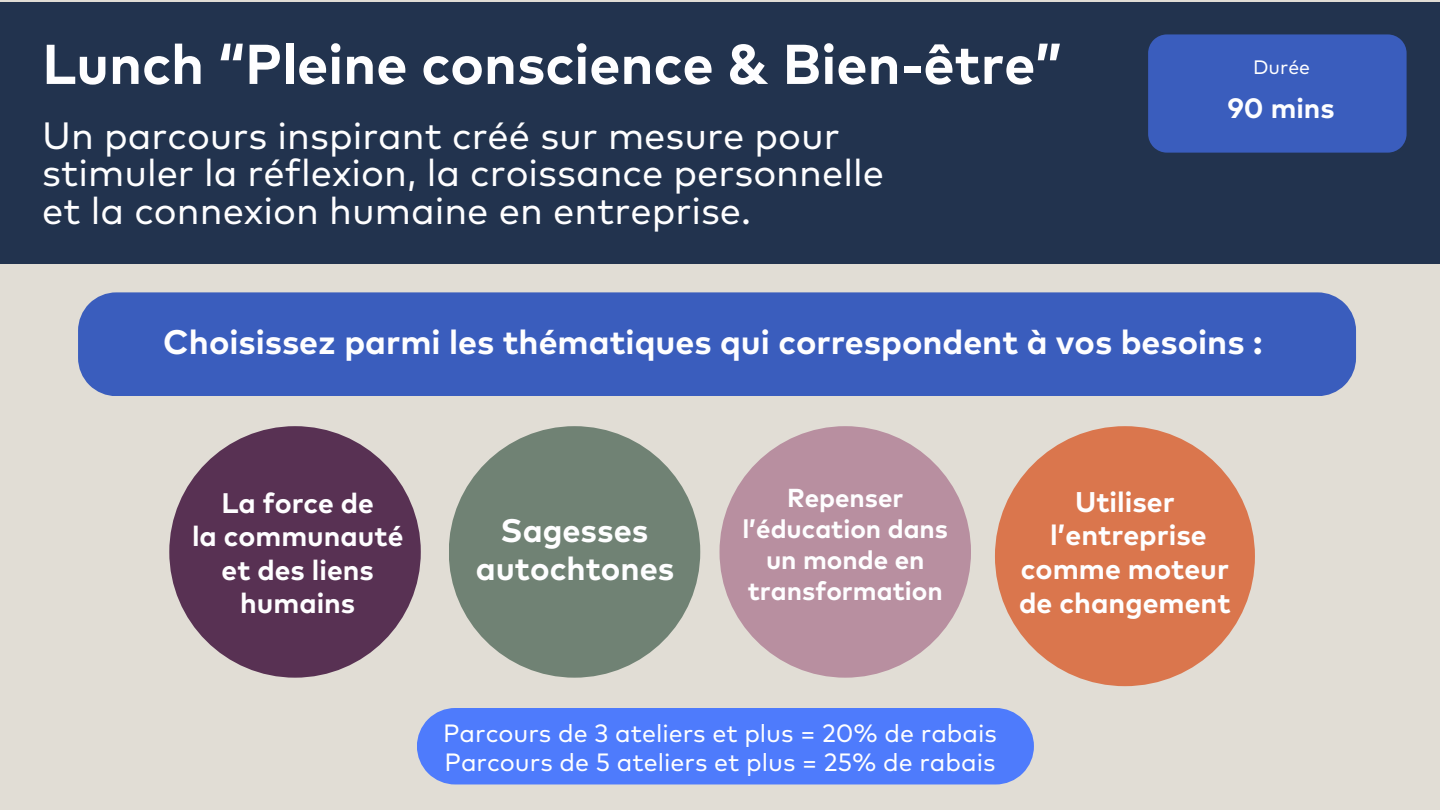
<style>
.page{position:relative;width:1440px;height:810px;background:#e1ddd5}
.page>*{position:absolute;margin:0;border:0;box-sizing:border-box;transform-origin:0 0}
.t1{font:700 56px "Mark Pro";color:#fefeff}
.t2{font:38px/37.5px "Mark Pro";color:#fefeff}
.t3{font:700 34px "Mark Pro";color:#fefeff}
.t4{font:700 32.6px/38.5px "Mark Pro";color:#fefeff;text-align:center}
.t5{font:700 28.5px/33.6px "Mark Pro";color:#fefeff;text-align:center}
.t6{font:700 28.3px/33.4px "Mark Pro";color:#fefeff;text-align:center}
.t7{font:700 28px "Mark Pro";color:#fefeff}
.t8{font:700 26px/30.7px "Mark Pro";color:#fefeff;text-align:center}
.t9{font:25px/29.2px "Mark Pro";color:#fff}
.t10{font:19.5px "Mark Pro";color:#fefeff}
</style>
<div class="page">
<div style="left:0;top:2px;width:1440px;height:262px;background:#22334e"></div>
<div style="left:78px;top:292px;width:1278px;height:104px;background:#3a5dbd"></div>
<div style="left:1148px;top:34px;width:259px;height:119px;background:#3a5dbd"></div>
<div style="left:169px;top:426px;width:252px;height:252px;background:#583153;border-radius:50%"></div>
<div style="left:449px;top:426px;width:251px;height:252px;background:#708274;border-radius:50%"></div>
<div style="left:720px;top:426px;width:251px;height:252px;background:#b88fa0;border-radius:50%"></div>
<div style="left:417px;top:708px;width:617px;height:76px;background:#4e7bfc"></div>
<div style="left:995px;top:426px;width:260px;height:260px;background:#da764d;border-radius:50%"></div>
<h1 class="t1" style="left:42px;top:40px;width:1022px">Lunch “Pleine conscience &amp; Bien-être”</h1>
<p class="t2" style="left:42px;top:119px;width:843px">Un parcours inspirant créé sur mesure pour stimuler la réflexion, la croissance personnelle et la connexion humaine en entreprise.</p>
<p class="t10" style="left:1253px;top:59px;width:59px">Durée</p>
<p class="t7" style="left:1227px;top:95px;width:109px">90 mins</p>
<p class="t3" style="left:163px;top:327px;width:1101px">Choisissez parmi les thématiques qui correspondent à vos besoins :</p>
<p class="t6" style="left:192px;top:488px;width:213px">La force de<br>la communauté et des liens humains</p>
<p class="t4" style="left:476px;top:513px;width:200px">Sagesses autochtones</p>
<p class="t8" style="left:742px;top:485px;width:207px">Repenser l’éducation dans un monde en transformation</p>
<p class="t5" style="left:1019px;top:487px;width:213px">Utiliser l’entreprise comme moteur de changement</p>
<p class="t9" style="left:443px;top:720px;width:555px">Parcours de 3 ateliers et plus = 20% de rabais<br>Parcours de 5 ateliers et plus = 25% de rabais</p>
</div>
